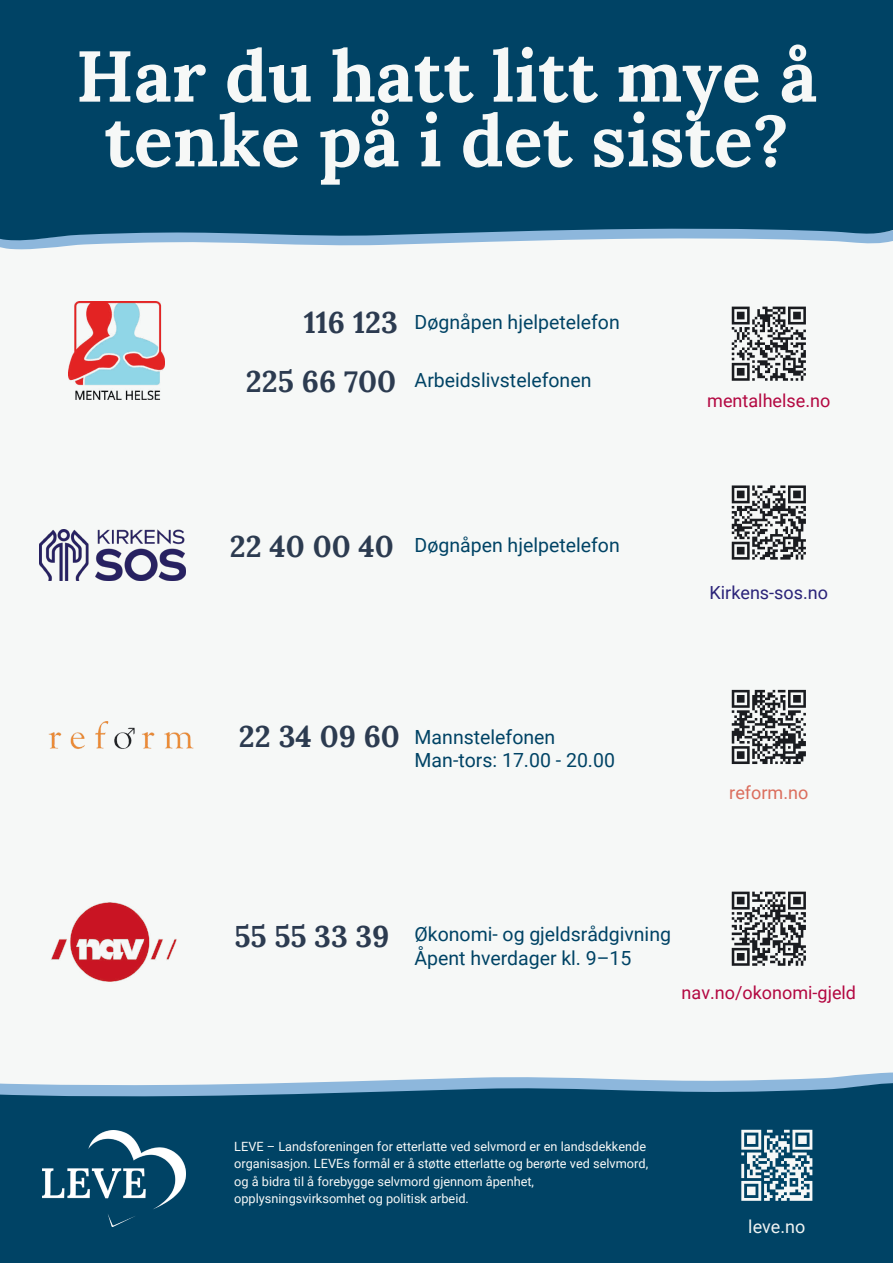
<style>
.page{position:relative;width:893px;height:1263px;background:#f6f8f7}
.page>*{position:absolute;margin:0;border:0;box-sizing:border-box;transform-origin:0 0}
.t1{font:700 71.85px/64.7px "Lora";color:#f6f8f7;text-align:center}
.t2{font:700 29.92px/58.6px "Lora";color:#2c3b50;text-align:right}
.t3{font:19.5px/23.6px "Roboto";color:#004365}
.t4{font:18px "Roboto";color:#b30741}
.t5{font:18px "Roboto";color:#2a2379}
.t6{font:18px "Roboto";color:#db6e5d}
.t7{font:18px "Roboto";color:#eff3f2}
.t8{font:12.75px/17.4px "Roboto";color:#f6f8f7}
</style>
<div class="page">
<svg style="left:0;top:242px;width:887px;height:7px"></svg>
<div style="left:0;top:0;width:893px;height:242px;background:#004365"></div>
<svg style="left:366px;top:1072px;width:527px;height:9px"></svg>
<svg style="left:0;top:1081px;width:893px;height:182px;background:#0a4b6d"></svg>
<img style="left:43px;top:1130px;width:142px;height:96px">
<div style="left:735px;top:1124px;width:83px;height:82px;background:#004365"></div>
<svg style="left:741px;top:1130px;width:71px;height:71px"></svg>
<hr style="left:789px;top:1198px;width:23px;height:3px;background:#f6f8f7">
<img style="left:68px;top:301px;width:96px;height:98px">
<svg style="left:731px;top:306px;width:75px;height:75px"></svg>
<img style="left:48px;top:721px;width:146px;height:28px">
<svg style="left:731px;top:689px;width:75px;height:75px"></svg>
<img style="left:40px;top:529px;width:145px;height:52px">
<svg style="left:731px;top:485px;width:75px;height:75px"></svg>
<svg style="left:731px;top:891px;width:75px;height:75px"></svg>
<img style="left:51px;top:902px;width:126px;height:80px">
<h1 class="t1" style="left:76px;top:36px;width:743px">Har du hatt litt mye å tenke på i det siste?</h1>
<h2 class="t2" style="left:246px;top:290px;width:153px">116 123<br>225 66 700</h2>
<h3 class="t3" style="left:414px;top:309px;width:207px">Døgnåpen hjelpetelefon</h3>
<h3 class="t3" style="left:414px;top:368px;width:178px">Arbeidslivstelefonen</h3>
<h3 class="t4" style="left:707px;top:388px;width:125px">mentalhelse.no</h3>
<h2 class="t2" style="left:230px;top:514px;width:166px">22 40 00 40</h2>
<h3 class="t3" style="left:414px;top:533px;width:207px">Døgnåpen hjelpetelefon</h3>
<h3 class="t5" style="left:709px;top:580px;width:120px">Kirkens-sos.no</h3>
<h2 class="t2" style="left:239px;top:704px;width:162px">22 34 09 60</h2>
<h3 class="t3" style="left:414px;top:724px;width:202px">Mannstelefonen<br>Man-tors: 17.00 - 20.00</h3>
<h3 class="t6" style="left:729px;top:780px;width:81px">reform.no</h3>
<h2 class="t2" style="left:234px;top:904px;width:156px">55 55 33 39</h2>
<h3 class="t3" style="left:414px;top:922px;width:258px">Økonomi- og gjeldsrådgivning<br>Åpent hverdager kl. 9–15</h3>
<h3 class="t4" style="left:681px;top:980px;width:176px">nav.no/okonomi-gjeld</h3>
<p class="t8" style="left:234px;top:1137px;width:415px">LEVE – Landsforeningen for etterlatte ved selvmord er en landsdekkende organisasjon. LEVEs formål er å støtte etterlatte og berørte ved selvmord, og å bidra til å forebygge selvmord gjennom åpenhet, opplysningsvirksomhet og politisk arbeid.</p>
<h3 class="t7" style="left:748px;top:1213px;width:59px">leve.no</h3>
</div>
